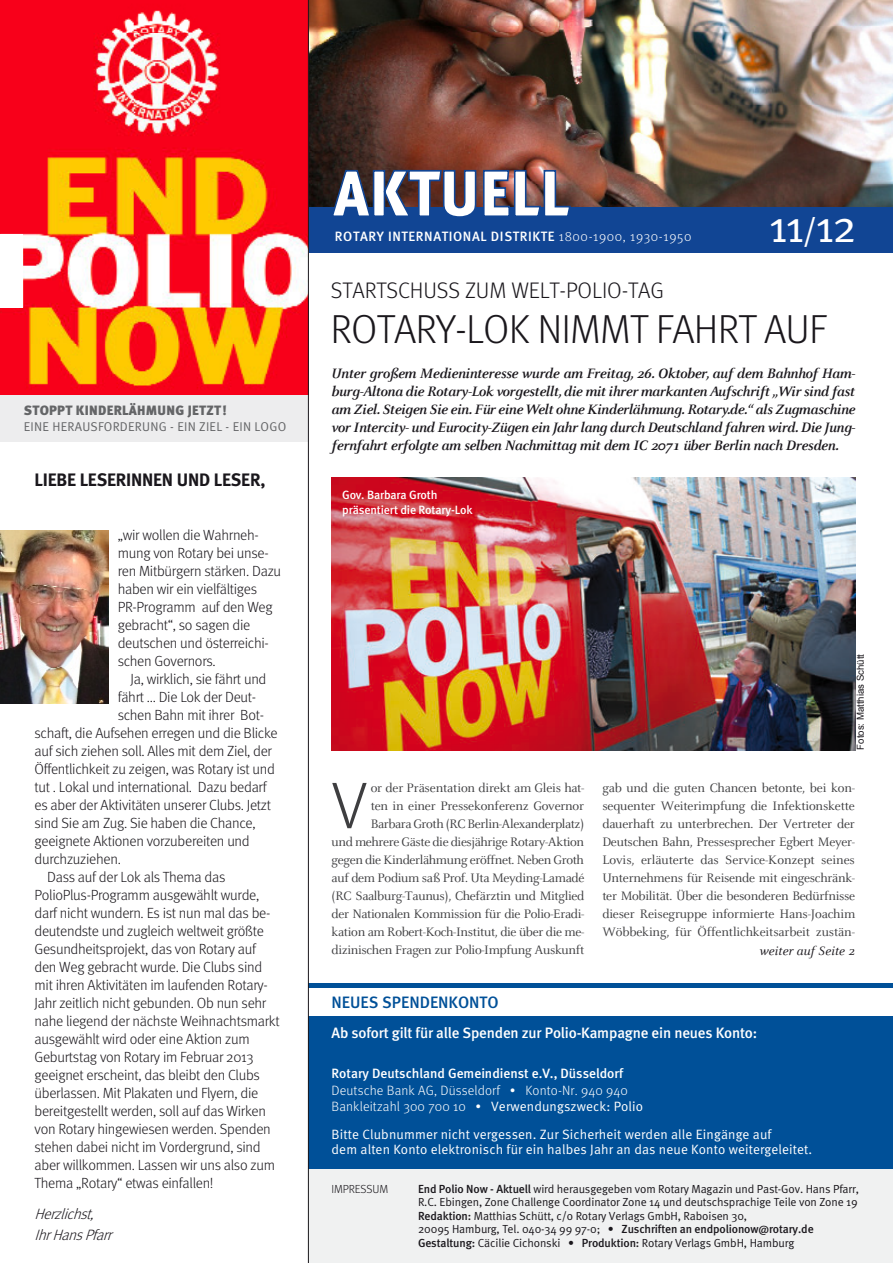
<style>
.page{position:relative;width:893px;height:1263px;background:#fff}
.page>*{position:absolute;margin:0;border:0;box-sizing:border-box;transform-origin:0 0}
.t1{font:300 66px "Meta";color:#3e3e40}
.t2{font:65.25px "Meta Black Caps";color:#fff;scale:.93 1}
.t3{font:45px "Meta Normal";color:#fff}
.t4{font:300 40.5px "Meta";letter-spacing:-.02em;color:#1a171c}
.t5{font:300 22.5px "Meta";letter-spacing:-.005em;color:#1a171c}
.t6{font:700 18px "Meta";letter-spacing:-.01em;color:#1a171c}
.t7{font:500 16.5px "Meta";color:#005098}
.t8{font:italic 700 15px/18px "Celeste";letter-spacing:-.02em;color:#1a171c;text-align:justify}
.t9{font:500 15px "Meta";letter-spacing:-.01em;color:#fff}
.t10{font:italic 300 15px/21px "Meta";color:#1a171c}
.t11{font:300 14.7px/18px "Meta";letter-spacing:-.02em;color:#1a171c}
.t12{font:13.5px/18px "Celeste";letter-spacing:-.025em;color:#3e3e40;text-align:right}
.t13{font:13.5px/27.8px "Meta Normal";letter-spacing:.01em;color:#fff}
.t14{font:500 13.5px "Meta";letter-spacing:.045em;color:#fff}
.t15{font:500 13.5px "Meta";color:#fff}
.t16{font:300 13.5px "Meta";letter-spacing:.01em;color:#fff}
.t17{font:900 13.5px "Meta";letter-spacing:.02em;color:#646567}
.t18{font:italic 13.5px "Celeste";color:#1a171c}
.t19{font:12.75px "Meta Normal";letter-spacing:.02em;color:#646567}
.t20{font:500 12px/15px "Meta";letter-spacing:-.01em;color:#fff}
.t21{font:11.7px/13.5px "Meta Normal";letter-spacing:-.01em;color:#1a171c;text-align:justify}
.t22{font:500 11.7px "Meta";letter-spacing:-.01em;color:#1a171c}
.t23{font:300 11.7px "Meta";letter-spacing:-.01em;color:#1a171c}
.t24{font:9.6px "Arial";color:#1a171c}
.s1{font-weight:300}
.s2{font-size:33px}
.s3{font-family:"Meta";font-weight:300}
.s4{font-family:"Meta";font-weight:500}
.s5{font-family:"Meta Normal";font-weight:400}
</style>
<div class="page">
<img style="left:331px;top:477px;width:523px;height:273px">
<div style="left:0;top:384px;width:308px;height:57px;background:#ededee"></div>
<div style="left:276px;top:187px;width:616px;height:66px;background:#114594"></div>
<img style="left:309px;top:0;width:583px;height:206px">
<img style="left:0;top:0;width:308px;height:394px">
<img style="left:332px;top:164px;width:239px;height:43px">
<div style="left:0;top:233px;width:23px;height:74px;background:#fff"></div>
<img style="left:0;top:530px;width:109px;height:173px">
<div style="left:308px;top:1168px;width:584px;height:94px;background:#f0f1f1"></div>
<div style="left:308px;top:982px;width:584px;height:185px;background:#005098"></div>
<div style="left:308px;top:987px;width:584px;height:28px;background:#fff"></div>
<hr style="left:308px;top:0;width:1px;height:1262px;background:#1a171c">
<p class="t17" style="left:24px;top:402px;width:204px">STOPPT KINDERLÄHMUNG JETZT !</p>
<p class="t19" style="left:24px;top:419px;width:264px">EINE HERAUSFORDERUNG - EIN ZIEL - EIN LOGO</p>
<p class="t6" style="left:34px;top:469px;width:232px">LIEBE LESERINNEN UND LESER,</p>
<p class="t11" style="left:118px;top:525px;width:165px">„wir wollen die Wahrneh&shy;mung von Rotary bei unse&shy;ren Mitbürgern stärken. Dazu haben wir ein vielfältiges<br>PR-Programm auf den Weg gebracht“, so sagen die deutschen und österreichi&shy;schen Governors.</p>
<p class="t11" style="left:130px;top:669px;width:137px">Ja, wirklich, sie fährt und</p>
<p class="t11" style="left:118px;top:687px;width:140px">fährt ... Die Lok der Deut-</p>
<p class="t11" style="left:118px;top:705px;width:148px">schen Bahn mit ihrer Bot-</p>
<p class="t11" style="left:34px;top:723px;width:245px">schaft, die Aufsehen erregen und die Blicke</p>
<p class="t11" style="left:34px;top:741px;width:239px">auf sich ziehen soll. Alles mit dem Ziel, der</p>
<p class="t11" style="left:34px;top:759px;width:242px">Öffentlichkeit zu zeigen, was Rotary ist und</p>
<p class="t11" style="left:34px;top:777px;width:233px">tut . Lokal und international. Dazu bedarf</p>
<p class="t11" style="left:34px;top:795px;width:238px">es aber der Aktivitäten unserer Clubs. Jetzt</p>
<p class="t11" style="left:34px;top:813px;width:223px">sind Sie am Zug. Sie haben die Chance,</p>
<p class="t11" style="left:34px;top:831px;width:217px">geeignete Aktionen vorzubereiten und</p>
<p class="t11" style="left:34px;top:849px;width:88px">durchzuziehen.</p>
<p class="t11" style="left:47px;top:867px;width:179px">Dass auf der Lok als Thema das</p>
<p class="t11" style="left:34px;top:885px;width:226px">PolioPlus-Programm ausgewählt wurde,</p>
<p class="t11" style="left:34px;top:903px;width:237px">darf nicht wundern. Es ist nun mal das be-</p>
<p class="t11" style="left:34px;top:921px;width:231px">deutendste und zugleich weltweit größte</p>
<p class="t11" style="left:34px;top:939px;width:223px">Gesundheitsprojekt, das von Rotary auf</p>
<p class="t11" style="left:34px;top:957px;width:229px">den Weg gebracht wurde. Die Clubs sind</p>
<p class="t11" style="left:34px;top:975px;width:235px">mit ihren Aktivitäten im laufenden Rotary-</p>
<p class="t11" style="left:34px;top:993px;width:233px">Jahr zeitlich nicht gebunden. Ob nun sehr</p>
<p class="t11" style="left:34px;top:1011px;width:246px">nahe liegend der nächste Weihnachtsmarkt</p>
<p class="t11" style="left:34px;top:1029px;width:216px">ausgewählt wird oder eine Aktion zum</p>
<p class="t11" style="left:34px;top:1047px;width:220px">Geburtstag von Rotary im Februar 2013</p>
<p class="t11" style="left:34px;top:1065px;width:227px">geeignet erscheint, das bleibt den Clubs</p>
<p class="t11" style="left:34px;top:1083px;width:225px">überlassen. Mit Plakaten und Flyern, die</p>
<p class="t11" style="left:34px;top:1101px;width:233px">bereitgestellt werden, soll auf das Wirken</p>
<p class="t11" style="left:34px;top:1119px;width:238px">von Rotary hingewiesen werden. Spenden</p>
<p class="t11" style="left:34px;top:1137px;width:228px">stehen dabei nicht im Vordergrund, sind</p>
<p class="t11" style="left:34px;top:1155px;width:242px">aber willkommen. Lassen wir uns also zum</p>
<p class="t11" style="left:34px;top:1173px;width:180px">Thema „Rotary“ etwas einfallen!</p>
<p class="t10" style="left:34px;top:1202px;width:83px">Herzlichst,<br>IhrHansPfarr</p>
<h2 class="t2" style="left:333px;top:154px;width:256px">AKTUELL</h2>
<p class="t14" style="left:335px;top:228px;width:358px">ROTARY INTERNATIONAL DISTRIKTE <span class="s1">1800-1900, 1930-1950</span></p>
<h3 class="t5" style="left:331px;top:277px;width:334px">STARTSCHUSS ZUM WELT-POLIO-TAG</h3>
<h3 class="t3" style="left:768px;top:200px;width:89px">11<span class="s2">/</span>12</h3>
<h3 class="t4" style="left:330px;top:306px;width:497px">ROTARY-LOK NIMMT FAHRT AUF</h3>
<p class="t8" style="left:331px;top:364px;width:525px">Unter großem Medieninteresse wurde am Freitag, 26. Oktober, auf dem Bahnhof Ham&shy;burg-Altona die Rotary-Lok vorgestellt, die mit ihrer markanten Aufschrift „Wir sind fast am Ziel. Steigen Sie ein. Für eine Welt ohne Kinderlähmung. Rotary.de.“ als Zugmaschine vor Intercity- und Eurocity-Zügen ein Jahr lang durch Deutschland fahren wird. Die Jung&shy;fernfahrt erfolgte am selben Nachmittag mit dem IC 2071 über Berlin nach Dresden.</p>
<p class="t20" style="left:342px;top:487px;width:132px">Gov. Barbara Groth präsentiert die Rotary-Lok</p>
<p class="t24" style="left:854px;top:749px;width:97px;rotate:-90deg">Fotos: Matthias Schütt</p>
<p class="t12" style="left:331px;top:779px;width:254px">or der Präsentation direkt am Gleis hat-<br>ten in einer Pressekonferenz Governor Barbara Groth (RC Berlin-Alexanderplatz)<br>und mehrere Gäste die diesjährige Rotary-Aktion gegen die Kinderlähmung eröffnet. Neben Groth auf dem Podium saß Prof. Uta Meyding-Lamadé (RC Saalburg-Taunus), Chefärztin und Mitglied der Nationalen Kommission für die Polio-Eradi&shy;kation am Robert-Koch-Institut, die über die me&shy;dizinischen Fragen zur Polio-Impfung Auskunft</p>
<p class="t12" style="left:602px;top:779px;width:254px;text-align:justify">gab und die guten Chancen betonte, bei kon&shy;sequenter Weiterimpfung die Infektionskette dauerhaft zu unterbrechen. Der Vertreter der Deutschen Bahn, Pressesprecher Egbert Meyer-Lovis, erläuterte das Service-Konzept seines Unternehmens für Reisende mit eingeschränk&shy;ter Mobilität. Über die besonderen Bedürfnisse dieser Reisegruppe informierte Hans-Joachim Wöbbeking, für Öffentlichkeitsarbeit zustän-</p>
<h1 class="t1" style="left:331px;top:767px;width:37px">V</h1>
<p class="t18" style="left:759px;top:944px;width:97px">weiter auf Seite 2</p>
<p class="t7" style="left:331px;top:992px;width:168px">NEUES SPENDENKONTO</p>
<p class="t9" style="left:331px;top:1023px;width:427px">Ab sofort gilt für alle Spenden zur Polio-Kampagne ein neues Konto:</p>
<p class="t15" style="left:331px;top:1065px;width:293px">Rotary Deutschland Gemeindienst e.V., Düsseldorf</p>
<p class="t16" style="left:331px;top:1082px;width:298px">Deutsche Bank AG, Düsseldorf • Konto-Nr. 940 940</p>
<p class="t13" style="left:331px;top:1092px;width:441px"><span class="s3">Bankleitzahl 300 700 10 •</span> Verwendungszweck: Polio<br>Bitte Clubnummer nicht vergessen. Zur Sicherheit werden alle Eingänge auf</p>
<p class="t13" style="left:331px;top:1134px;width:482px">dem alten Konto elektronisch für ein halbes Jahr an das neue Konto weitergeleitet.</p>
<p class="t23" style="left:331px;top:1181px;width:58px">IMPRESSUM</p>
<p class="t21" style="left:418px;top:1181px;width:442px"><span class="s4">End Polio Now - Aktuell</span> wird herausgegeben vom Rotary Magazin und Past-Gov. Hans Pfarr, R.C. Ebingen, Zone Challenge Coordinator Zone 14 und deutschsprachige Teile von Zone 19<br><span class="s4">Redaktion:</span> Matthias Schütt, c/o Rotary Verlags GmbH, Raboisen 30,</p>
<p class="t22" style="left:418px;top:1222px;width:397px"><span class="s5">20095 Hamburg, Tel. 040-34 99 97-0; •</span> Zuschriften an endpolionow@rotary.de</p>
<p class="t21" style="left:418px;top:1235px;width:378px"><span class="s4">Gestaltung:</span> Cäcilie Cichonski • <span class="s4">Produktion:</span> Rotary Verlags GmbH, Hamburg</p>
</div>
